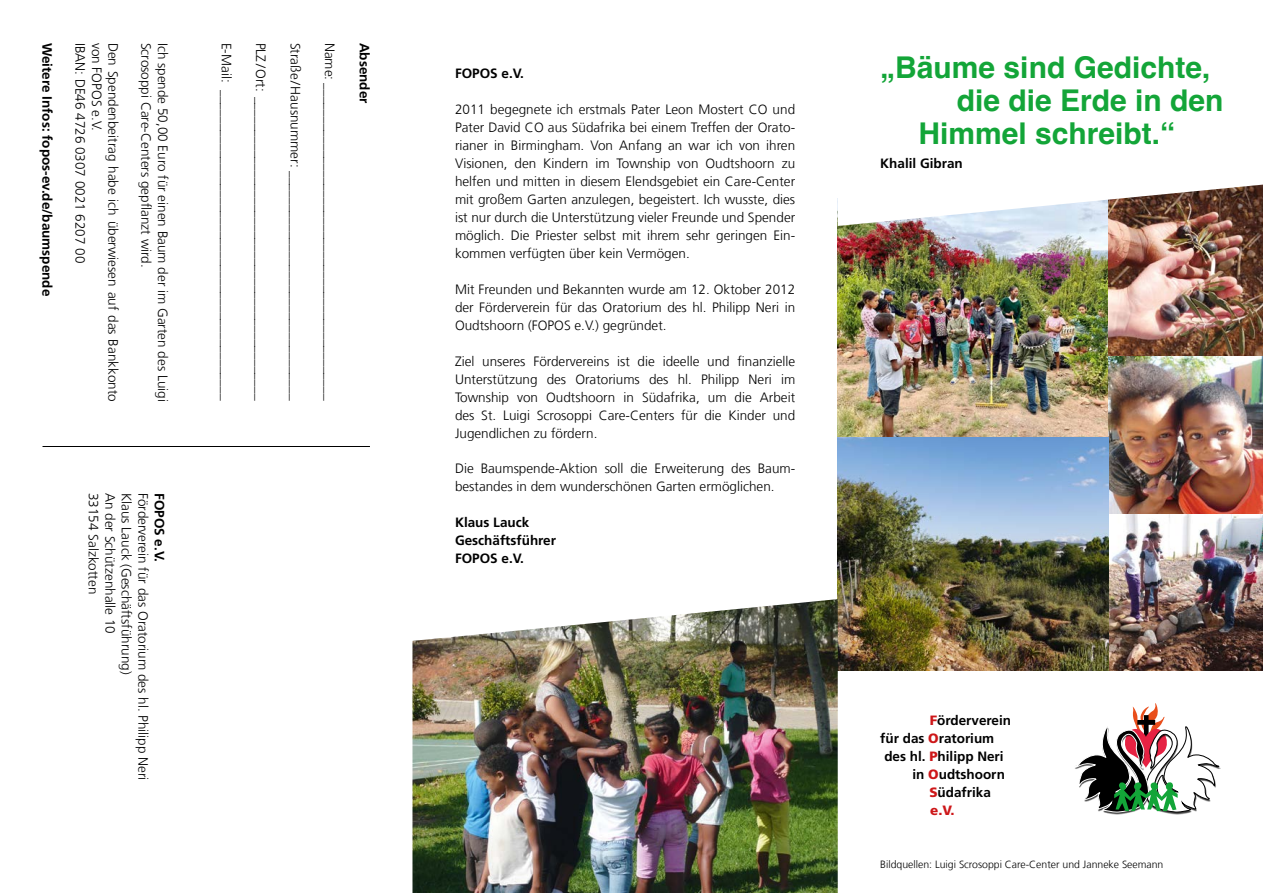
<style>
.page{position:relative;width:1263px;height:893px;background:#fff}
.page>*{position:absolute;margin:0;border:0;box-sizing:border-box;transform-origin:0 0}
.t1{font:700 30px "Helvetica";color:#13a538}
.t2{font:300 13.5px/18px "Frutiger LT Com";color:#000;text-align:justify}
.t3{font:700 13.5px/18px "Frutiger LT Com";color:#000}
.t4{font:900 13.5px "Frutiger LT Com";color:#cd1719}
.t5{font:300 10.5px "Frutiger LT Com";color:#000}
.s1{font-weight:900;color:#cd1719}
</style>
<div class="page">
<img style="left:838px;top:226px;width:270px;height:445px">
<img style="left:1108px;top:226px;width:155px;height:445px">
<svg style="left:838px;top:184px;width:425px;height:42px"></svg>
<hr style="left:43px;top:446px;width:327px;height:1px;background:#000">
<img style="left:1162px;top:766px;width:58px;height:48px">
<img style="left:1103px;top:812px;width:29px;height:2px">
<svg style="left:1075px;top:703px;width:144px;height:109px"></svg>
<img style="left:412px;top:599px;width:426px;height:294px">
<p class="t3" style="left:56px;top:43px;width:255px;rotate:90deg">Weitere Infos: fopos-ev.de/baumspende</p>
<p class="t2" style="left:89px;top:43px;width:222px;rotate:90deg">IBAN: DE46 4726 0307 0021 6207 00</p>
<p class="t2" style="left:106px;top:43px;width:90px;rotate:90deg">von FOPOS e.V.</p>
<p class="t2" style="left:122px;top:43px;width:361px;rotate:90deg">Den Spendenbeitrag habe ich überwiesen auf das Bankkonto</p>
<p class="t2" style="left:155px;top:43px;width:227px;rotate:90deg">Scrosoppi Care-Centers gepflanzt wird.</p>
<p class="t2" style="left:172px;top:43px;width:361px;rotate:90deg">Ich spende 50,00 Euro für einen Baum der im Garten des Luigi</p>
<p class="t2" style="left:102px;top:493px;width:103px;rotate:90deg">33154 Salzkotten</p>
<p class="t2" style="left:119px;top:493px;width:143px;rotate:90deg">An der Schützenhalle 10</p>
<p class="t2" style="left:135px;top:493px;width:183px;rotate:90deg">Klaus Lauck (Geschäftsführung)</p>
<p class="t2" style="left:152px;top:493px;width:289px;rotate:90deg">Förderverein für das Oratorium des hl. Philipp Neri</p>
<p class="t3" style="left:168px;top:493px;width:70px;rotate:90deg">FOPOS e.V.</p>
<p class="t2" style="left:235px;top:43px;width:359px;rotate:90deg">E-Mail: ______________________________________________</p>
<p class="t2" style="left:270px;top:43px;width:359px;rotate:90deg">PLZ /Ort: _____________________________________________</p>
<p class="t2" style="left:304px;top:43px;width:359px;rotate:90deg">Straße/Hausnummer: __________________________________</p>
<p class="t2" style="left:339px;top:43px;width:359px;rotate:90deg">Name: _______________________________________________</p>
<p class="t3" style="left:373px;top:43px;width:62px;rotate:90deg">Absender</p>
<p class="t3" style="left:455px;top:65px;width:70px">FOPOS e.V.</p>
<p class="t2" style="left:455px;top:101px;width:342px">2011 begegnete ich erstmals Pater Leon Mostert CO und Pater David CO aus Südafrika bei einem Treffen der Orato&shy;rianer in Birmingham. Von Anfang an war ich von ihren Visionen, den Kindern im Township von Oudtshoorn zu helfen und mitten in diesem Elendsgebiet ein Care-Center mit großem Garten anzulegen, begeistert. Ich wusste, dies ist nur durch die Unterstützung vieler Freunde und Spender möglich. Die Priester selbst mit ihrem sehr geringen Ein&shy;kommen verfügten über kein Vermögen.</p>
<p class="t2" style="left:455px;top:280px;width:342px">Mit Freunden und Bekannten wurde am 12. Oktober 2012 der Förderverein für das Oratorium des hl. Philipp Neri in Oudtshoorn (FOPOS e.V.) gegründet.</p>
<p class="t2" style="left:455px;top:352px;width:342px">Ziel unseres Fördervereins ist die ideelle und finanzielle Unterstützung des Oratoriums des hl. Philipp Neri im Township von Oudtshoorn in Südafrika, um die Arbeit des St. Luigi Scrosoppi Care-Centers für die Kinder und Jugendlichen zu fördern.</p>
<p class="t2" style="left:455px;top:460px;width:342px">Die Baumspende-Aktion soll die Erweiterung des Baum&shy;bestandes in dem wunderschönen Garten ermöglichen.</p>
<p class="t3" style="left:455px;top:514px;width:103px">Klaus Lauck<br>Geschäftsführer<br>FOPOS e.V.</p>
<h1 class="t1" style="left:880px;top:50px;width:332px">„Bäume sind Gedichte,</h1>
<h1 class="t1" style="left:957px;top:83px;width:268px">die die Erde in den</h1>
<h1 class="t1" style="left:918px;top:116px;width:258px">Himmel schreibt.“</h1>
<p class="t3" style="left:880px;top:155px;width:84px">Khalil Gibran</p>
<p class="t3" style="left:930px;top:711px;width:83px"><span class="s1">F</span>örderverein</p>
<p class="t3" style="left:880px;top:729px;width:116px">für das <span class="s1">O</span>ratorium</p>
<p class="t3" style="left:884px;top:747px;width:121px">des hl. <span class="s1">P</span>hilipp Neri</p>
<p class="t3" style="left:912px;top:765px;width:94px">in <span class="s1">O</span>udtshoorn</p>
<p class="t3" style="left:929px;top:783px;width:63px"><span class="s1">S</span>üdafrika</p>
<p class="t4" style="left:930px;top:802px;width:26px">e.V.</p>
<p class="t5" style="left:880px;top:858px;width:285px">Bildquellen: Luigi Scrosoppi Care-Center und Janneke Seemann</p>
</div>
